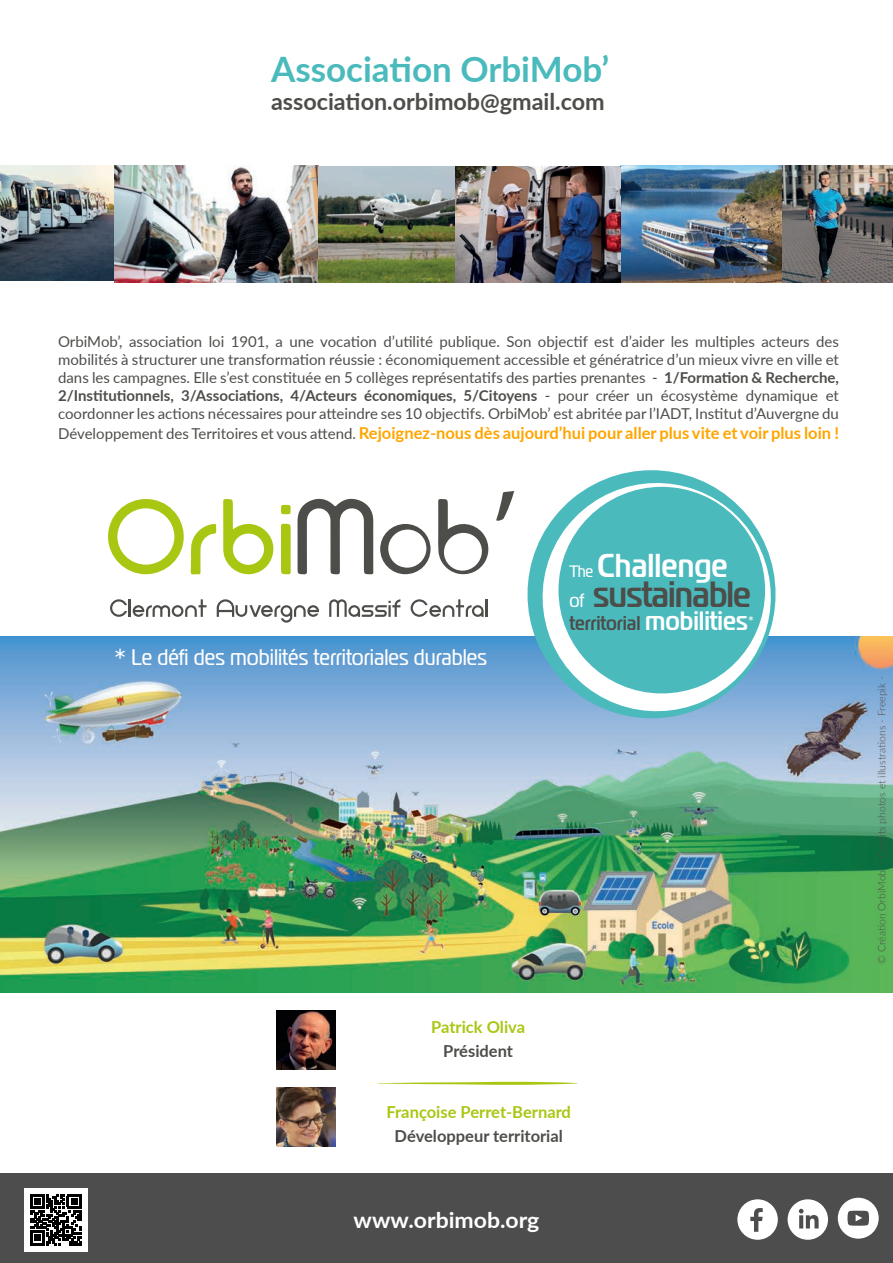
<style>
.page{position:relative;width:893px;height:1263px;background:#fff}
.page>*{position:absolute;margin:0;border:0;box-sizing:border-box;transform-origin:0 0}
.t1{font:500 36.45px "Magistral Cond";letter-spacing:-.025em;color:#4d4d4a}
.t2{font:700 34.95px "Lato";color:#4ababd}
.t3{font:500 33.15px "Magistral Cond";color:#fff}
.t4{font:700 23.4px "Lato";color:#4d4d4a}
.t5{font:22.5px "Magistral Cond";color:#fff}
.t6{font:700 21.9px "Lato";color:#fff;scale:1.05 1}
.t7{font:500 19.8px "Magistral Cond";color:#4d4d4a}
.t8{font:700 16.5px "Lato";color:#ffa500}
.t9{font:700 16.5px "Lato";color:#a8c712}
.t10{font:700 16.5px "Lato";color:#4d4d4a}
.t11{font:15px/18px "Lato";color:#4d4d4a;text-align:justify}
.t12{font:11.1px "Magistral Cond";color:#fff}
.t13{font:300 10.5px "Lato";color:#4d4d4a}
.s1{font-weight:700}
.s2{font-weight:400;font-size:15px;color:#4d4d4a}
.s3{font-weight:400;font-size:16.5px}
.s4{font-weight:400;font-size:19.2px;color:#fff}
.s5{font-size:26.4px;color:#fff}
</style>
<div class="page">
<img style="left:0;top:637px;width:893px;height:356px">
<svg style="left:297px;top:498px;width:76px;height:76px"></svg>
<svg style="left:190px;top:524px;width:27px;height:51px"></svg>
<svg style="left:281px;top:524px;width:10px;height:50px"></svg>
<svg style="left:496px;top:491px;width:16px;height:30px"></svg>
<div style="left:281px;top:505px;width:10px;height:9px;background:#a8c712;border-radius:50%"></div>
<svg style="left:108px;top:499px;width:76px;height:75px"></svg>
<svg style="left:223px;top:499px;width:51px;height:76px"></svg>
<svg style="left:438px;top:499px;width:51px;height:76px"></svg>
<svg style="left:380px;top:524px;width:51px;height:50px"></svg>
<svg style="left:110px;top:599px;width:97px;height:18px"></svg>
<svg style="left:217px;top:599px;width:102px;height:24px"></svg>
<svg style="left:329px;top:599px;width:71px;height:18px"></svg>
<svg style="left:411px;top:599px;width:76px;height:18px"></svg>
<svg style="left:512px;top:470px;width:279px;height:263px"></svg>
<div style="left:558px;top:487px;width:207px;height:206px;background:#4ababd;border-radius:50%"></div>
<div style="left:0;top:1174px;width:893px;height:89px;background:#4d4d4d"></div>
<div style="left:24px;top:1188px;width:64px;height:63px;background:#fff"></div>
<svg style="left:30px;top:1194px;width:51px;height:51px"></svg>
<svg style="left:378px;top:1082px;width:199px;height:3px"></svg>
<img style="left:0;top:166px;width:893px;height:116px">
<img style="left:276px;top:1010px;width:60px;height:60px">
<img style="left:276px;top:1087px;width:60px;height:60px">
<svg style="left:737px;top:1199px;width:41px;height:41px"></svg>
<svg style="left:788px;top:1199px;width:40px;height:41px"></svg>
<svg style="left:838px;top:1198px;width:41px;height:40px"></svg>
<p class="t2" style="left:271px;top:44px;width:340px">Association OrbiMob’</p>
<p class="t4" style="left:271px;top:84px;width:335px">association.orbimob@gmail.com</p>
<p class="t11" style="left:58px;top:332px;width:782px">OrbiMob’, association loi 1901, a une vocation d’utilité publique. Son objectif est d’aider les multiples acteurs des mobilités à structurer une transformation réussie : économiquement accessible et génératrice d’un mieux vivre en ville et dans les campagnes. Elle s’est constituée en 5 collèges représentatifs des parties prenantes - <span class="s1">1/Formation &amp; Recherche, 2/Institutionnels, 3/Associations, 4/Acteurs économiques, 5/Citoyens</span> - pour créer un écosystème dynamique et coordonner les actions nécessaires pour atteindre ses 10 objectifs. OrbiMob’ est abritée par l’IADT, Institut d’Auvergne du</p>
<p class="t8" style="left:58px;top:420px;width:782px"><span class="s2">Développement des Territoires et vous attend.</span> Rejoignez-nous dès aujourd’hui pour aller plus vite et voir plus loin !</p>
<p class="t5" style="left:114px;top:644px;width:374px">* Le défi des mobilités territoriales durables</p>
<p class="t3" style="left:569px;top:545px;width:160px"><span class="s3">The</span> Challenge</p>
<p class="t1" style="left:569px;top:572px;width:183px"><span class="s4">of</span> sustainable</p>
<p class="t7" style="left:569px;top:611px;width:180px">territorial <span class="s5">mobilities</span></p>
<p class="t12" style="left:748px;top:613px;width:7px">*</p>
<p class="t9" style="left:431px;top:1015px;width:95px">Patrick Oliva</p>
<p class="t10" style="left:443px;top:1039px;width:71px">Président</p>
<p class="t9" style="left:387px;top:1100px;width:186px">Françoise Perret-Bernard</p>
<p class="t10" style="left:395px;top:1124px;width:170px">Développeur territorial</p>
<p class="t6" style="left:354px;top:1204px;width:178px">www.orbimob.org</p>
<p class="t13" style="left:874px;top:964px;width:289px;rotate:-90deg">© Création OrbiMob’ - Crédits photos et illustrations - Freepik -</p>
</div>
